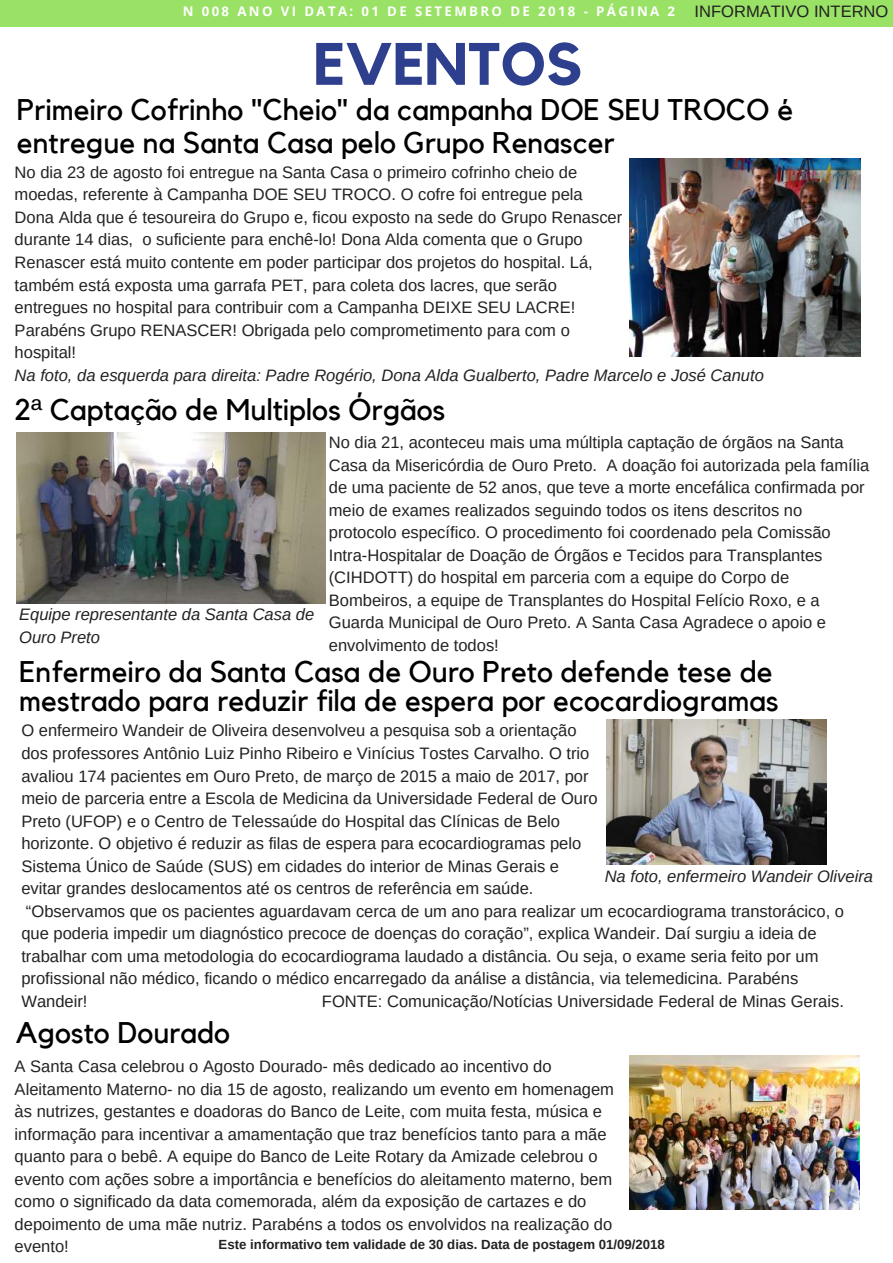
<style>
.page{position:relative;width:893px;height:1263px;background:#fff}
.page>*{position:absolute;margin:0;border:0;box-sizing:border-box;transform-origin:0 0}
.t1{font:700 59.1px "Kollektif";color:#2e3f8e}
.t2{font:29.85px/32.7px "Kollektif";color:#000}
.t3{font:16.5px/22.5px "Arimo";color:#222}
.t4{font:italic 16.5px/22.5px "Arimo";color:#222}
.t5{font:700 13.2px "Arimo";color:#222}
.t6{font:700 13.2px "Open Sans";letter-spacing:.18em;color:#fff}
.s1{font-family:"Liberation Sans"}
</style>
<div class="page">
<div style="left:0;top:0;width:893px;height:27px;background:#99e265"></div>
<img style="left:17px;top:432px;width:308px;height:172px">
<img style="left:629px;top:159px;width:231px;height:198px">
<img style="left:629px;top:1055px;width:230px;height:154px">
<img style="left:607px;top:719px;width:219px;height:146px">
<p class="t6" style="left:183px;top:2px;width:494px">N 008 ANO VI DATA: 01 DE SETEMBRO DE 2018 - PÁGINA 2</p>
<h1 class="t1" style="left:313px;top:37px;width:270px">EVENTOS</h1>
<p class="t3" style="left:695px;top:0;width:195px">INFORMATIVO INTERNO</p>
<h2 class="t2" style="left:17px;top:95px;width:778px">Primeiro Cofrinho "Cheio" da campanha DOE SEU TROCO é entregue na Santa Casa pelo Grupo Renascer</h2>
<p class="t3" style="left:15px;top:161px;width:609px">No dia 23 de agosto foi entregue na Santa Casa o primeiro cofrinho cheio de moedas, referente à Campanha DOE SEU TROCO. O cofre foi entregue pela Dona Alda que é tesoureira do Grupo e, ficou exposto na sede do Grupo Renascer durante 14 dias, o suficiente para enchê-lo! Dona Alda comenta que o Grupo Renascer está muito contente em poder participar dos projetos do hospital. Lá, também está exposta uma garrafa PET, para coleta dos lacres, que serão entregues no hospital para contribuir com a Campanha DEIXE SEU LACRE!<br>Parabéns Grupo RENASCER! Obrigada pelo comprometimento para com o hospital!</p>
<p class="t4" style="left:15px;top:364px;width:751px">Na foto, da esquerda para direita: Padre Rogério, Dona Alda Gualberto, Padre Marcelo e José Canuto</p>
<h2 class="t2" style="left:15px;top:394px;width:432px">2<span class="s1">ª</span> Captação de Multiplos Órgãos</h2>
<p class="t3" style="left:329px;top:431px;width:542px">No dia 21, aconteceu mais uma múltipla captação de órgãos na Santa Casa da Misericórdia de Ouro Preto. A doação foi autorizada pela família de uma paciente de 52 anos, que teve a morte encefálica confirmada por meio de exames realizados seguindo todos os itens descritos no protocolo específico. O procedimento foi coordenado pela Comissão Intra-Hospitalar de Doação de Órgãos e Tecidos para Transplantes (CIHDOTT) do hospital em parceria com a equipe do Corpo de Bombeiros, a equipe de Transplantes do Hospital Felício Roxo, e a Guarda Municipal de Ouro Preto. A Santa Casa Agradece o apoio e envolvimento de todos!</p>
<p class="t4" style="left:19px;top:603px;width:297px">Equipe representante da Santa Casa de<br>Ouro Preto</p>
<h2 class="t2" style="left:19px;top:659px;width:761px;line-height:28.2px">Enfermeiro da Santa Casa de Ouro Preto defende tese de mestrado para reduzir fila de espera por ecocardiogramas</h2>
<p class="t3" style="left:21px;top:719px;width:824px">O enfermeiro Wandeir de Oliveira desenvolveu a pesquisa sob a orientação<br>dos professores Antônio Luiz Pinho Ribeiro e Vinícius Tostes Carvalho. O trio<br>avaliou 174 pacientes em Ouro Preto, de março de 2015 a maio de 2017, por<br>meio de parceria entre a Escola de Medicina da Universidade Federal de Ouro<br>Preto (UFOP) e o Centro de Telessaúde do Hospital das Clínicas de Belo<br>horizonte. O objetivo é reduzir as filas de espera para ecocardiogramas pelo<br>Sistema Único de Saúde (SUS) em cidades do interior de Minas Gerais e<br>evitar grandes deslocamentos até os centros de referência em saúde.<br>“Observamos que os pacientes aguardavam cerca de um ano para realizar um ecocardiograma transtorácico, o que poderia impedir um diagnóstico precoce de doenças do coração”, explica Wandeir. Daí surgiu a ideia de trabalhar com uma metodologia do ecocardiograma laudado a distância. Ou seja, o exame seria feito por um profissional não médico, ficando o médico encarregado da análise a distância, via telemedicina. Parabéns Wandeir!</p>
<p class="t4" style="left:605px;top:865px;width:270px">Na foto, enfermeiro Wandeir Oliveira</p>
<p class="t3" style="left:322px;top:990px;width:524px">FONTE: Comunicação/Notícias Universidade Federal de Minas Gerais.</p>
<h2 class="t2" style="left:16px;top:1017px;width:216px">Agosto Dourado</h2>
<p class="t3" style="left:15px;top:1055px;width:601px">A Santa Casa celebrou o Agosto Dourado- mês dedicado ao incentivo do Aleitamento Materno- no dia 15 de agosto, realizando um evento em homenagem às nutrizes, gestantes e doadoras do Banco de Leite, com muita festa, música e informação para incentivar a amamentação que traz benefícios tanto para a mãe quanto para o bebê. A equipe do Banco de Leite Rotary da Amizade celebrou o evento com ações sobre a importância e benefícios do aleitamento materno, bem como o significado da data comemorada, além da exposição de cartazes e do depoimento de uma mãe nutriz. Parabéns a todos os envolvidos na realização do evento!</p>
<p class="t5" style="left:219px;top:1237px;width:448px">Este informativo tem validade de 30 dias. Data de postagem 01/09/2018</p>
</div>
